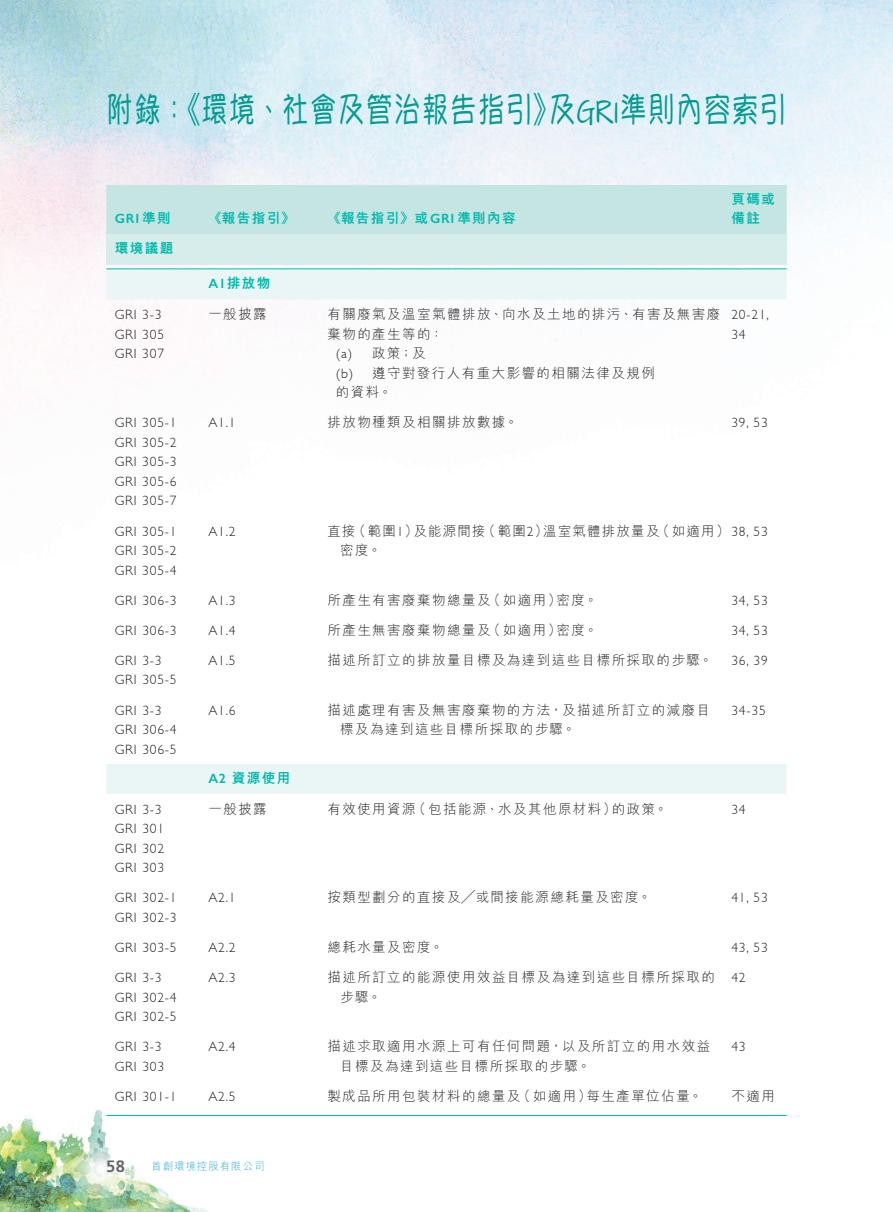
<style>
.page{position:relative;width:893px;height:1212px;background:#fff}
.page>*{position:absolute;margin:0;border:0;box-sizing:border-box;transform-origin:0 0}
.t1{font:500 36px "M Yuppy HK";letter-spacing:.035em;color:#029a91;scale:.75 1}
.t2{font:700 16.5px "Frutiger LT Std";color:#69666a}
.t3{font:300 13.5px/19.5px "M Hei HK";letter-spacing:.11em;color:#231f20}
.t4{font:300 13.5px/19.5px "Gill Sans";letter-spacing:.06em;color:#231f20}
.t5{font:800 13.5px/19.5px "M Hei HK";letter-spacing:.11em;color:#03b9ac}
.t6{font:300 13.5px/19.5px "M Hei HK";letter-spacing:.085em;color:#231f20}
.t7{font:600 13.5px "Gill Sans";color:#03b9ac}
.t8{font:300 10.5px "M Hei HK";letter-spacing:.09em;color:#30abd5}
.s1{font-family:"Architects Daughter";font-weight:400}
.s2{font-family:"M Hei HK";font-weight:800}
.s3{font-family:"Gill Sans";font-weight:600}
.s4{font-family:"Gill Sans"}
</style>
<div class="page">
<img style="left:0;top:0;width:893px;height:1212px">
<div style="left:105px;top:1157px;width:21px;height:17px;background:#fff"></div>
<div style="left:106px;top:185px;width:681px;height:50px;background:#c4e5e2"></div>
<div style="left:106px;top:235px;width:681px;height:30px;background:#d6edeb"></div>
<svg style="left:106px;top:269px;width:681px;height:525px"></svg>
<hr style="left:106px;top:268px;width:681px;height:1px;background:#03b9ac">
<hr style="left:106px;top:1115px;width:681px;height:1px;background:#03b9ac">
<h1 class="t1" style="left:106px;top:92px;width:909px">附錄：《環境、社會及管治報告指引》及<span class="s1">GRI</span>準則內容索引</h1>
<p class="t7" style="left:115px;top:211px;width:57px">GRI <span class="s2">準則</span></p>
<p class="t5" style="left:208px;top:208px;width:88px">《報告指引》</p>
<p class="t5" style="left:327px;top:208px;width:190px">《報告指引》或<span class="s3">GRI</span>準則內容</p>
<p class="t5" style="left:115px;top:238px;width:60px">環境議題</p>
<p class="t5" style="left:208px;top:273px;width:63px"><span class="s3">A1</span>排放物</p>
<p class="t4" style="left:115px;top:305px;width:51px">GRI 3-3<br>GRI 305<br>GRI 307</p>
<p class="t3" style="left:208px;top:304px;width:60px">一般披露</p>
<p class="t3" style="left:327px;top:304px;width:394px">有關廢氣及溫室氣體排放、向水及土地的排污、有害及無害廢</p>
<p class="t3" style="left:327px;top:324px;width:117px">棄物的產生等的：</p>
<p class="t3" style="left:336px;top:343px;width:91px"><span class="s4">(a)</span> 政策；及</p>
<p class="t3" style="left:336px;top:363px;width:320px"><span class="s4">(b)</span> 遵守對發行人有重大影響的相關法律及規例</p>
<p class="t3" style="left:336px;top:382px;width:58px">的資料。</p>
<p class="t5" style="left:731px;top:189px;width:45px">頁碼或備註</p>
<p class="t4" style="left:731px;top:305px;width:39px">20-21,<br>34</p>
<p class="t4" style="left:115px;top:413px;width:63px;text-align:justify">GRI 305-1<br>GRI 305-2<br>GRI 305-3<br>GRI 305-6<br>GRI 305-7</p>
<p class="t4" style="left:208px;top:413px;width:29px">A1.1</p>
<p class="t3" style="left:327px;top:412px;width:192px">排放物種類及相關排放數據。</p>
<p class="t4" style="left:731px;top:413px;width:38px">39, 53</p>
<p class="t4" style="left:115px;top:521px;width:63px;text-align:justify">GRI 305-1<br>GRI 305-2<br>GRI 305-4</p>
<p class="t4" style="left:208px;top:521px;width:29px">A1.2</p>
<p class="t6" style="left:340px;top:521px;width:429px;text-indent:-13px">直接（範圍<span class="s4">1</span>）及能源間接（範圍<span class="s4">2</span>）溫室氣體排放量及（如適用）<span class="s4">38, 53</span>密度。</p>
<p class="t4" style="left:115px;top:590px;width:63px">GRI 306-3</p>
<p class="t4" style="left:208px;top:590px;width:29px">A1.3</p>
<p class="t3" style="left:327px;top:590px;width:272px">所產生有害廢棄物總量及（如適用）密度。</p>
<p class="t4" style="left:731px;top:590px;width:38px">34, 53</p>
<p class="t4" style="left:115px;top:621px;width:63px">GRI 306-3</p>
<p class="t4" style="left:208px;top:621px;width:29px">A1.4</p>
<p class="t3" style="left:327px;top:620px;width:272px">所產生無害廢棄物總量及（如適用）密度。</p>
<p class="t4" style="left:731px;top:621px;width:38px">34, 53</p>
<p class="t4" style="left:115px;top:651px;width:63px">GRI 3-3<br>GRI 305-5</p>
<p class="t4" style="left:208px;top:651px;width:29px">A1.5</p>
<p class="t3" style="left:327px;top:650px;width:387px">描述所訂立的排放量目標及為達到這些目標所採取的步驟。</p>
<p class="t4" style="left:731px;top:651px;width:38px">36, 39</p>
<p class="t4" style="left:115px;top:700px;width:63px">GRI 3-3<br>GRI 306-4<br>GRI 306-5</p>
<p class="t4" style="left:208px;top:700px;width:29px">A1.6</p>
<p class="t3" style="left:340px;top:700px;width:371px;text-indent:-13px">描述處理有害及無害廢棄物的方法，及描述所訂立的減廢目標及為達到這些目標所採取的步驟。</p>
<p class="t4" style="left:731px;top:700px;width:36px">34-35</p>
<p class="t5" style="left:208px;top:768px;width:83px"><span class="s3">A2</span> 資源使用</p>
<p class="t4" style="left:115px;top:800px;width:51px">GRI 3-3<br>GRI 301<br>GRI 302<br>GRI 303</p>
<p class="t3" style="left:208px;top:799px;width:60px">一般披露</p>
<p class="t3" style="left:327px;top:799px;width:342px">有效使用資源（包括能源、水及其他原材料）的政策。</p>
<p class="t4" style="left:731px;top:800px;width:16px">34</p>
<p class="t4" style="left:115px;top:888px;width:63px">GRI 302-1<br>GRI 302-3</p>
<p class="t4" style="left:208px;top:888px;width:29px">A2.1</p>
<p class="t3" style="left:327px;top:887px;width:325px">按類型劃分的直接及╱或間接能源總耗量及密度。</p>
<p class="t4" style="left:731px;top:888px;width:38px">41, 53</p>
<p class="t4" style="left:115px;top:938px;width:63px">GRI 303-5</p>
<p class="t4" style="left:208px;top:938px;width:29px">A2.2</p>
<p class="t3" style="left:327px;top:937px;width:117px">總耗水量及密度。</p>
<p class="t4" style="left:731px;top:938px;width:38px">43, 53</p>
<p class="t4" style="left:115px;top:968px;width:63px">GRI 3-3<br>GRI 302-4<br>GRI 302-5</p>
<p class="t4" style="left:208px;top:968px;width:29px">A2.3</p>
<p class="t3" style="left:340px;top:967px;width:376px;text-indent:-13px">描述所訂立的能源使用效益目標及為達到這些目標所採取的步驟。</p>
<p class="t4" style="left:731px;top:968px;width:16px">42</p>
<p class="t4" style="left:115px;top:1037px;width:51px">GRI 3-3<br>GRI 303</p>
<p class="t4" style="left:208px;top:1037px;width:29px">A2.4</p>
<p class="t3" style="left:340px;top:1036px;width:371px;text-indent:-13px">描述求取適用水源上可有任何問題，以及所訂立的用水效益目標及為達到這些目標所採取的步驟。</p>
<p class="t4" style="left:731px;top:1037px;width:16px">43</p>
<p class="t4" style="left:115px;top:1087px;width:63px">GRI 301-1</p>
<p class="t4" style="left:208px;top:1087px;width:29px">A2.5</p>
<p class="t3" style="left:327px;top:1086px;width:376px">製成品所用包裝材料的總量及（如適用）每生產單位佔量。</p>
<p class="t3" style="left:731px;top:1086px;width:45px">不適用</p>
<p class="t2" style="left:106px;top:1156px;width:20px">58</p>
<p class="t8" style="left:151px;top:1161px;width:115px">首創環境控股有限公司</p>
</div>
